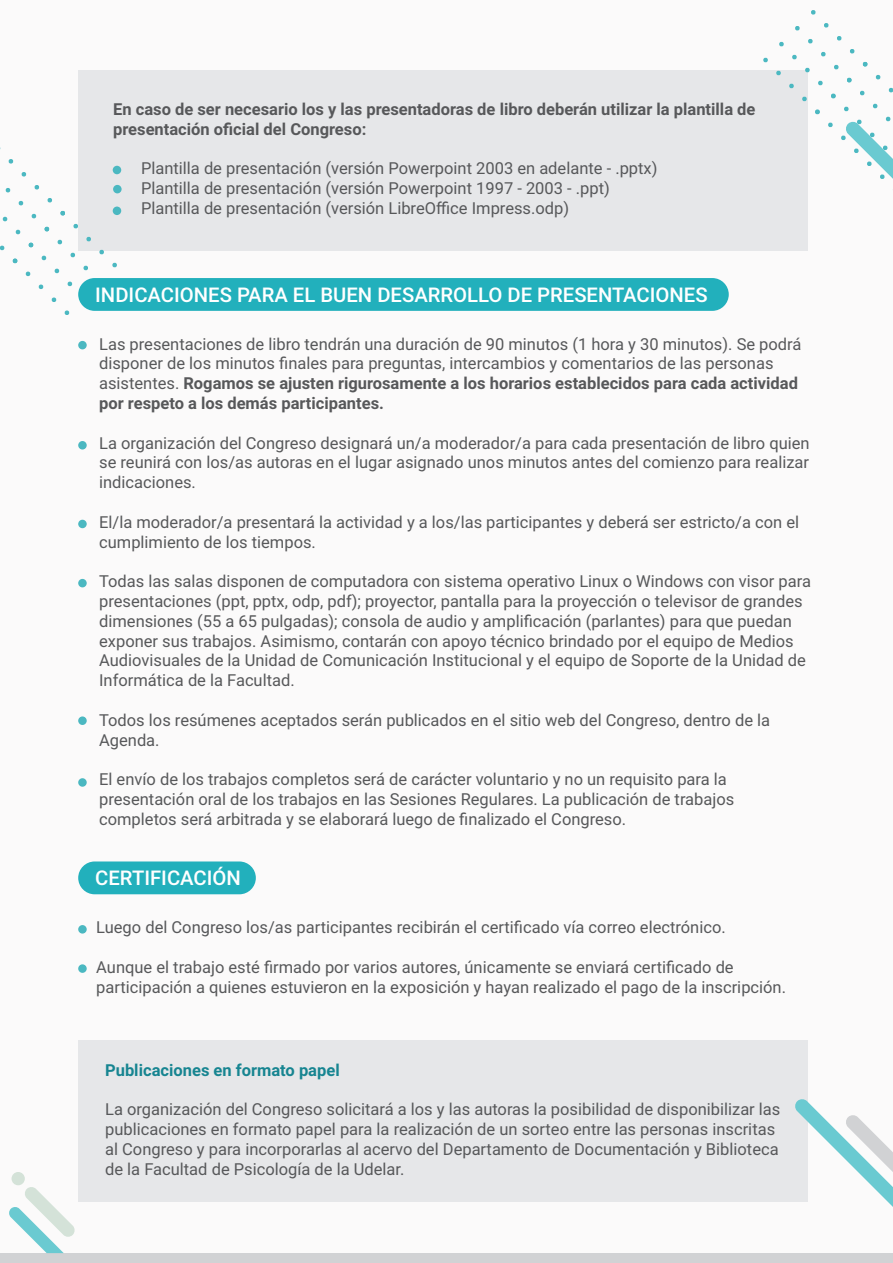
<style>
.page{position:relative;width:893px;height:1263px;background:#fbfafa}
.page>*{position:absolute;margin:0;border:0;box-sizing:border-box;transform-origin:0 0}
.t1{font:500 20.25px "Roboto";color:#fff}
.t2{font:16.5px/19.8px "Roboto";color:#57585a}
.t3{font:700 16.5px/19.8px "Roboto";color:#57585a}
.t4{font:700 16.5px "Roboto";color:#178591}
.s1{font-weight:700}
</style>
<div class="page">
<div style="left:78px;top:341px;width:9px;height:8px;background:#4bb8c1;border-radius:50%"></div>
<div style="left:78px;top:441px;width:9px;height:8px;background:#4bb8c1;border-radius:50%"></div>
<div style="left:78px;top:520px;width:9px;height:8px;background:#4bb8c1;border-radius:50%"></div>
<div style="left:78px;top:579px;width:9px;height:8px;background:#4bb8c1;border-radius:50%"></div>
<div style="left:78px;top:716px;width:9px;height:9px;background:#4bb8c1;border-radius:50%"></div>
<div style="left:78px;top:778px;width:9px;height:9px;background:#4bb8c1;border-radius:50%"></div>
<div style="left:78px;top:861px;width:178px;height:33px;background:#22b0bc;border-radius:16px"></div>
<div style="left:78px;top:925px;width:9px;height:8px;background:#4bb8c1;border-radius:50%"></div>
<div style="left:78px;top:964px;width:9px;height:9px;background:#4bb8c1;border-radius:50%"></div>
<div style="left:78px;top:70px;width:730px;height:180px;background:#e6e7e9"></div>
<svg style="left:0;top:245px;width:5px;height:5px"></svg>
<svg style="left:2px;top:216px;width:6px;height:6px"></svg>
<svg style="left:15px;top:229px;width:6px;height:6px"></svg>
<svg style="left:5px;top:188px;width:6px;height:5px"></svg>
<svg style="left:18px;top:201px;width:5px;height:5px"></svg>
<svg style="left:31px;top:214px;width:5px;height:5px"></svg>
<svg style="left:8px;top:159px;width:5px;height:5px"></svg>
<svg style="left:21px;top:172px;width:5px;height:5px"></svg>
<svg style="left:34px;top:185px;width:5px;height:5px"></svg>
<svg style="left:47px;top:198px;width:5px;height:5px"></svg>
<svg style="left:13px;top:258px;width:5px;height:5px"></svg>
<svg style="left:25px;top:271px;width:6px;height:5px"></svg>
<svg style="left:38px;top:284px;width:6px;height:5px"></svg>
<svg style="left:51px;top:297px;width:6px;height:5px"></svg>
<svg style="left:64px;top:310px;width:5px;height:5px"></svg>
<svg style="left:28px;top:242px;width:6px;height:6px"></svg>
<svg style="left:41px;top:255px;width:5px;height:5px"></svg>
<svg style="left:54px;top:268px;width:5px;height:5px"></svg>
<svg style="left:67px;top:281px;width:5px;height:5px"></svg>
<svg style="left:44px;top:226px;width:5px;height:6px"></svg>
<svg style="left:57px;top:239px;width:5px;height:6px"></svg>
<svg style="left:70px;top:252px;width:5px;height:6px"></svg>
<svg style="left:83px;top:265px;width:5px;height:6px"></svg>
<svg style="left:60px;top:211px;width:5px;height:5px"></svg>
<svg style="left:73px;top:224px;width:5px;height:5px"></svg>
<svg style="left:86px;top:237px;width:5px;height:5px"></svg>
<svg style="left:99px;top:249px;width:5px;height:6px"></svg>
<svg style="left:112px;top:262px;width:5px;height:6px"></svg>
<svg style="left:811px;top:10px;width:5px;height:5px"></svg>
<svg style="left:776px;top:23px;width:117px;height:156px"></svg>
<svg style="left:763px;top:57px;width:5px;height:6px"></svg>
<div style="left:113px;top:166px;width:8px;height:8px;background:#4bb8c1;border-radius:50%"></div>
<div style="left:113px;top:185px;width:9px;height:8px;background:#4bb8c1;border-radius:50%"></div>
<div style="left:113px;top:207px;width:8px;height:8px;background:#4bb8c1;border-radius:50%"></div>
<div style="left:0;top:1253px;width:893px;height:10px;background:#d1d2d4"></div>
<div style="left:12px;top:1172px;width:13px;height:13px;background:#d4e2d8;border-radius:50%"></div>
<svg style="left:9px;top:1187px;width:66px;height:66px"></svg>
<div style="left:78px;top:1040px;width:730px;height:162px;background:#e6e7e9"></div>
<div style="left:78px;top:278px;width:651px;height:33px;background:#22b0bc;border-radius:16px"></div>
<svg style="left:795px;top:1099px;width:98px;height:108px"></svg>
<p class="t3" style="left:113px;top:101px;width:644px">En caso de ser necesario los y las presentadoras de libro deberán utilizar la plantilla de presentación oficial del Congreso:</p>
<p class="t2" style="left:141px;top:160px;width:518px">Plantilla de presentación (versión Powerpoint 2003 en adelante - .pptx)<br>Plantilla de presentación (versión Powerpoint 1997 - 2003 - .ppt)<br>Plantilla de presentación (versión LibreOffice Impress.odp)</p>
<p class="t1" style="left:95px;top:286px;width:614px">INDICACIONES PARA EL BUEN DESARROLLO DE PRESENTACIONES</p>
<p class="t2" style="left:99px;top:336px;width:704px">Las presentaciones de libro tendrán una duración de 90 minutos (1 hora y 30 minutos). Se podrá disponer de los minutos finales para preguntas, intercambios y comentarios de las personas asistentes. <span class="s1">Rogamos se ajusten rigurosamente a los horarios establecidos para cada actividad por respeto a los demás participantes.</span></p>
<p class="t2" style="left:99px;top:435px;width:712px;text-align:justify">La organización del Congreso designará un/a moderador/a para cada presentación de libro quien se reunirá con los/as autoras en el lugar asignado unos minutos antes del comienzo para realizar indicaciones.</p>
<p class="t2" style="left:99px;top:514px;width:701px">El/la moderador/a presentará la actividad y a los/las participantes y deberá ser estricto/a con el cumplimiento de los tiempos.</p>
<p class="t2" style="left:99px;top:573px;width:713px">Todas las salas disponen de computadora con sistema operativo Linux o Windows con visor para presentaciones (ppt, pptx, odp, pdf); proyector, pantalla para la proyección o televisor de grandes dimensiones (55 a 65 pulgadas); consola de audio y amplificación (parlantes) para que puedan exponer sus trabajos. Asimismo, contarán con apoyo técnico brindado por el equipo de Medios Audiovisuales de la Unidad de Comunicación Institucional y el equipo de Soporte de la Unidad de Informática de la Facultad.</p>
<p class="t2" style="left:99px;top:712px;width:672px">Todos los resúmenes aceptados serán publicados en el sitio web del Congreso, dentro de la<br>Agenda.</p>
<p class="t2" style="left:99px;top:771px;width:637px">El envío de los trabajos completos será de carácter voluntario y no un requisito para la presentación oral de los trabajos en las Sesiones Regulares. La publicación de trabajos completos será arbitrada y se elaborará luego de finalizado el Congreso.</p>
<p class="t1" style="left:95px;top:870px;width:147px">CERTIFICACIÓN</p>
<p class="t2" style="left:96px;top:919px;width:631px">Luego del Congreso los/as participantes recibirán el certificado vía correo electrónico.</p>
<p class="t2" style="left:96px;top:959px;width:691px">Aunque el trabajo esté firmado por varios autores, únicamente se enviará certificado de participación a quienes estuvieron en la exposición y hayan realizado el pago de la inscripción.</p>
<p class="t4" style="left:105px;top:1063px;width:236px">Publicaciones en formato papel</p>
<p class="t2" style="left:105px;top:1101px;width:677px">La organización del Congreso solicitará a los y las autoras la posibilidad de disponibilizar las publicaciones en formato papel para la realización de un sorteo entre las personas inscritas al Congreso y para incorporarlas al acervo del Departamento de Documentación y Biblioteca de la Facultad de Psicología de la Udelar.</p>
</div>
